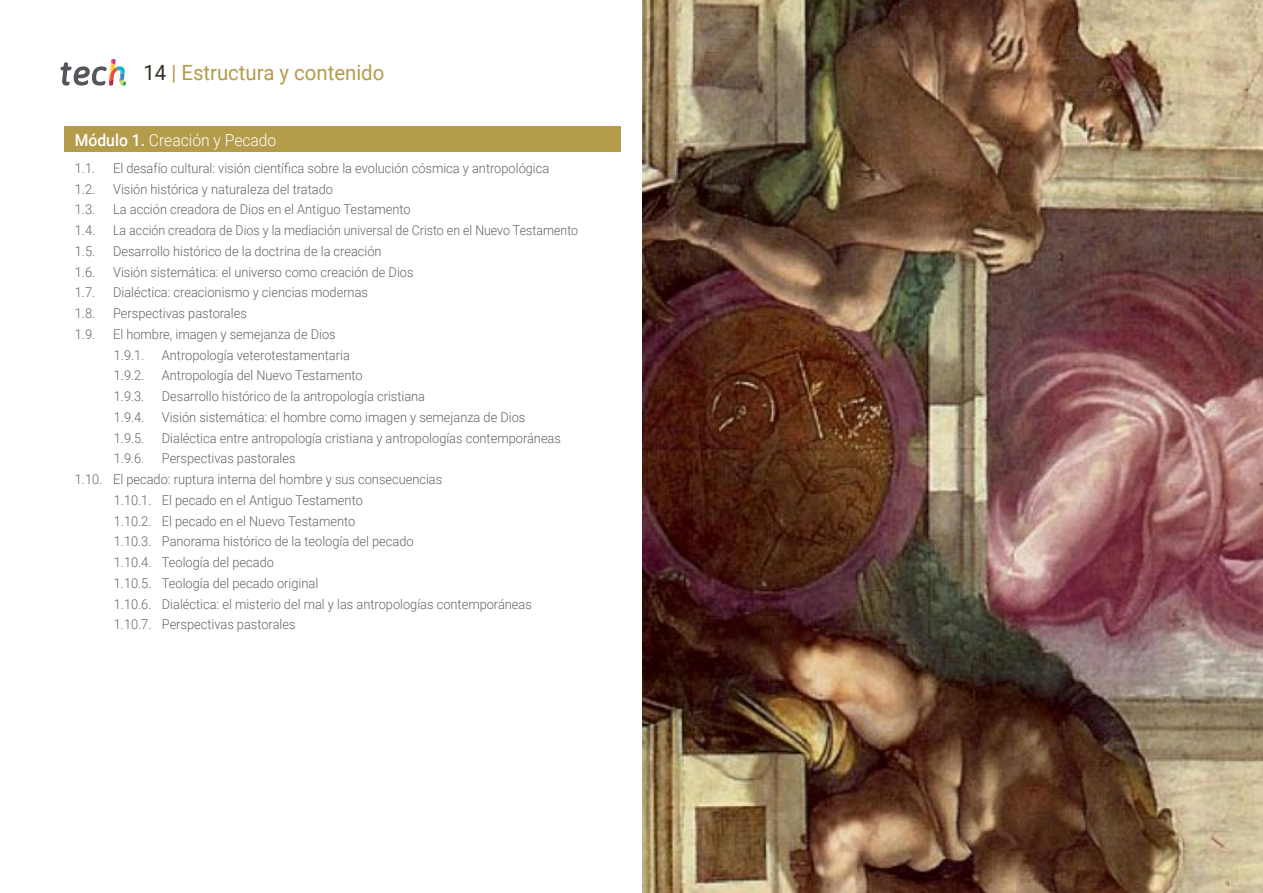
<style>
.page{position:relative;width:1263px;height:893px;background:#fff}
.page>*{position:absolute;margin:0;border:0;box-sizing:border-box;transform-origin:0 0}
.t1{font:21px "Roboto";color:#b49c4b}
.t2{font:300 16.5px "Roboto";color:#fff;scale:.95 1}
.t3{font:300 13.5px/20.7px "Roboto";color:#61646a;scale:.95 1}
.t4{font:300 13.5px "Roboto";color:#61646a;scale:.92 1}
.s1{color:#312e20}
.s2{font-weight:500}
</style>
<div class="page">
<div style="left:64px;top:127px;width:557px;height:25px;background:#b49c4b"></div>
<img style="left:642px;top:0;width:621px;height:893px">
<svg style="left:61px;top:59px;width:65px;height:27px"></svg>
<h1 class="t1" style="left:144px;top:57px;width:242px"><span class="s1">14</span> | Estructura y contenido</h1>
<p class="t2" style="left:75px;top:128px;width:214px"><span class="s2">Módulo 1.</span> Creación y Pecado</p>
<p class="t3" style="left:75px;top:157px;width:23px">1.1.</p>
<p class="t3" style="left:113px;top:157px;width:461px">El desafío cultural: visión científica sobre la evolución cósmica y antropológica</p>
<p class="t3" style="left:75px;top:178px;width:23px">1.2.</p>
<p class="t3" style="left:113px;top:178px;width:233px">Visión histórica y naturaleza del tratado</p>
<p class="t3" style="left:75px;top:199px;width:23px">1.3.</p>
<p class="t3" style="left:113px;top:199px;width:315px">La acción creadora de Dios en el Antiguo Testamento</p>
<p class="t3" style="left:75px;top:219px;width:23px">1.4.</p>
<p class="t4" style="left:113px;top:221px;width:507px">La acción creadora de Dios y la mediación universal de Cristo en el Nuevo Testamento</p>
<p class="t3" style="left:75px;top:240px;width:23px">1.5.</p>
<p class="t3" style="left:113px;top:240px;width:284px">Desarrollo histórico de la doctrina de la creación</p>
<p class="t3" style="left:75px;top:261px;width:23px">1.6.</p>
<p class="t3" style="left:113px;top:261px;width:318px">Visión sistemática: el universo como creación de Dios</p>
<p class="t3" style="left:75px;top:282px;width:23px">1.7.</p>
<p class="t3" style="left:113px;top:282px;width:270px">Dialéctica: creacionismo y ciencias modernas</p>
<p class="t3" style="left:75px;top:302px;width:23px">1.8.</p>
<p class="t3" style="left:113px;top:302px;width:142px">Perspectivas pastorales</p>
<p class="t3" style="left:75px;top:323px;width:23px">1.9.</p>
<p class="t3" style="left:113px;top:323px;width:236px">El hombre, imagen y semejanza de Dios<br>1.9.1.</p>
<p class="t3" style="left:162px;top:344px;width:199px">Antropología veterotestamentaria</p>
<p class="t3" style="left:114px;top:365px;width:34px">1.9.2.</p>
<p class="t3" style="left:162px;top:365px;width:213px">Antropología del Nuevo Testamento</p>
<p class="t3" style="left:114px;top:385px;width:34px">1.9.3.</p>
<p class="t3" style="left:162px;top:385px;width:279px">Desarrollo histórico de la antropología cristiana</p>
<p class="t3" style="left:114px;top:406px;width:34px">1.9.4.</p>
<p class="t3" style="left:162px;top:406px;width:384px">Visión sistemática: el hombre como imagen y semejanza de Dios</p>
<p class="t3" style="left:114px;top:427px;width:34px">1.9.5.</p>
<p class="t3" style="left:162px;top:427px;width:422px">Dialéctica entre antropología cristiana y antropologías contemporáneas</p>
<p class="t3" style="left:114px;top:448px;width:34px">1.9.6.</p>
<p class="t3" style="left:162px;top:448px;width:142px">Perspectivas pastorales</p>
<p class="t3" style="left:75px;top:468px;width:388px">1.10. El pecado: ruptura interna del hombre y sus consecuencias</p>
<p class="t3" style="left:114px;top:489px;width:264px">1.10.1. El pecado en el Antiguo Testamento</p>
<p class="t3" style="left:114px;top:510px;width:256px">1.10.2. El pecado en el Nuevo Testamento</p>
<p class="t3" style="left:114px;top:531px;width:317px">1.10.3. Panorama histórico de la teología del pecado</p>
<p class="t3" style="left:114px;top:551px;width:170px">1.10.4. Teología del pecado</p>
<p class="t3" style="left:114px;top:572px;width:217px">1.10.5. Teología del pecado original</p>
<p class="t3" style="left:114px;top:593px;width:442px">1.10.6. Dialéctica: el misterio del mal y las antropologías contemporáneas</p>
<p class="t3" style="left:114px;top:614px;width:193px">1.10.7. Perspectivas pastorales</p>
</div>
